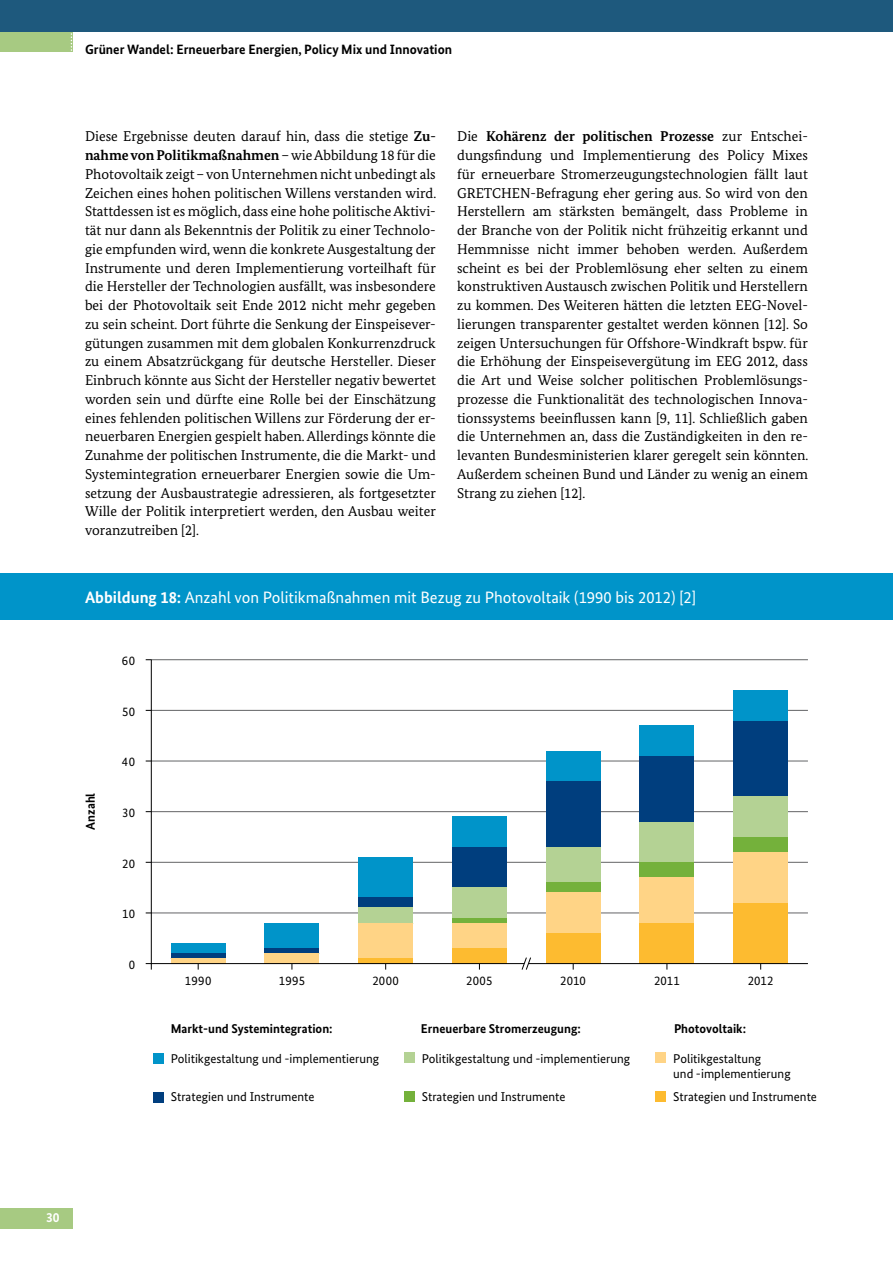
<style>
.page{position:relative;width:893px;height:1263px;background:#fff}
.page>*{position:absolute;margin:0;border:0;box-sizing:border-box;transform-origin:0 0}
.t1{font:16.5px "Bundes Sans";color:#fff}
.t2{font:14.25px/18.8px "Bundes Serif";color:#000;text-align:justify}
.t3{font:700 13.5px "Bundes Sans";color:#000}
.t4{font:700 13.5px "Bundes Sans";color:#fff}
.t5{font:12.75px/15.3px "Bundes Sans";color:#000}
.t6{font:700 12.75px "Bundes Sans";color:#000}
.s1{font-weight:700}
</style>
<div class="page">
<div style="left:0;top:1208px;width:72px;height:20px;background:#a7ca82"></div>
<div style="left:0;top:573px;width:893px;height:46px;background:#0094c9"></div>
<hr style="left:151px;top:710px;width:657px;height:1px;background:#636466">
<hr style="left:151px;top:659px;width:657px;height:1px;background:#636466">
<hr style="left:151px;top:761px;width:657px;height:1px;background:#636466">
<hr style="left:151px;top:811px;width:657px;height:1px;background:#636466">
<hr style="left:151px;top:862px;width:657px;height:1px;background:#636466">
<hr style="left:151px;top:913px;width:657px;height:1px;background:#636466">
<div style="left:171px;top:943px;width:55px;height:10px;background:#0094c9"></div>
<div style="left:171px;top:953px;width:55px;height:5px;background:#003e7e"></div>
<div style="left:171px;top:958px;width:55px;height:5px;background:#ffd486"></div>
<div style="left:265px;top:923px;width:54px;height:25px;background:#0094c9"></div>
<div style="left:265px;top:948px;width:54px;height:5px;background:#003e7e"></div>
<div style="left:265px;top:953px;width:54px;height:10px;background:#ffd486"></div>
<div style="left:358px;top:857px;width:55px;height:41px;background:#0094c9"></div>
<div style="left:358px;top:898px;width:55px;height:10px;background:#003e7e"></div>
<div style="left:358px;top:908px;width:55px;height:15px;background:#b4d294"></div>
<div style="left:358px;top:923px;width:55px;height:35px;background:#ffd486"></div>
<div style="left:358px;top:958px;width:55px;height:5px;background:#fdbb30"></div>
<div style="left:452px;top:817px;width:55px;height:30px;background:#0094c9"></div>
<div style="left:452px;top:847px;width:55px;height:41px;background:#003e7e"></div>
<div style="left:452px;top:888px;width:55px;height:30px;background:#b4d294"></div>
<div style="left:452px;top:918px;width:55px;height:5px;background:#74b13b"></div>
<div style="left:452px;top:923px;width:55px;height:25px;background:#ffd486"></div>
<div style="left:452px;top:948px;width:55px;height:15px;background:#fdbb30"></div>
<div style="left:546px;top:751px;width:55px;height:30px;background:#0094c9"></div>
<div style="left:546px;top:781px;width:55px;height:66px;background:#003e7e"></div>
<div style="left:546px;top:847px;width:55px;height:35px;background:#b4d294"></div>
<div style="left:546px;top:882px;width:55px;height:11px;background:#74b13b"></div>
<div style="left:546px;top:893px;width:55px;height:40px;background:#ffd486"></div>
<div style="left:546px;top:933px;width:55px;height:30px;background:#fdbb30"></div>
<div style="left:639px;top:726px;width:55px;height:30px;background:#0094c9"></div>
<div style="left:639px;top:756px;width:55px;height:66px;background:#003e7e"></div>
<div style="left:639px;top:822px;width:55px;height:40px;background:#b4d294"></div>
<div style="left:639px;top:862px;width:55px;height:15px;background:#74b13b"></div>
<div style="left:639px;top:877px;width:55px;height:46px;background:#ffd486"></div>
<div style="left:639px;top:923px;width:55px;height:40px;background:#fdbb30"></div>
<div style="left:733px;top:690px;width:55px;height:31px;background:#0094c9"></div>
<div style="left:733px;top:721px;width:55px;height:75px;background:#003e7e"></div>
<div style="left:733px;top:796px;width:55px;height:41px;background:#b4d294"></div>
<div style="left:733px;top:837px;width:55px;height:15px;background:#74b13b"></div>
<div style="left:733px;top:852px;width:55px;height:51px;background:#ffd486"></div>
<div style="left:733px;top:903px;width:55px;height:60px;background:#fdbb30"></div>
<hr style="left:151px;top:963px;width:657px;height:1px;background:#000">
<div style="left:153px;top:1053px;width:10px;height:10px;background:#0094c9"></div>
<div style="left:404px;top:1053px;width:10px;height:10px;background:#b4d294"></div>
<div style="left:656px;top:1053px;width:10px;height:10px;background:#ffd486"></div>
<div style="left:153px;top:1092px;width:10px;height:10px;background:#003e7e"></div>
<div style="left:404px;top:1091px;width:10px;height:10px;background:#74b13b"></div>
<div style="left:656px;top:1091px;width:10px;height:10px;background:#fdbb30"></div>
<hr style="left:151px;top:660px;width:1px;height:304px;background:#000">
<svg style="left:146px;top:963px;width:6px;height:6px"></svg>
<svg style="left:521px;top:957px;width:11px;height:13px"></svg>
<div style="left:0;top:32px;width:72px;height:20px;background:#a7ca82"></div>
<svg style="left:71px;top:33px;width:1px;height:18px"></svg>
<div style="left:0;top:0;width:893px;height:32px;background:#1e597d"></div>
<p class="t3" style="left:85px;top:41px;width:369px">Grüner Wandel: Erneuerbare Energien, Policy Mix und Innovation</p>
<p class="t2" style="left:85px;top:127px;width:353px">Diese Ergebnisse deuten darauf hin, dass die stetige <span class="s1">Zu&shy;nahme von Politikmaßnahmen</span> – wie Abbildung 18 für die Photovoltaik zeigt – von Unternehmen nicht unbedingt als Zeichen eines hohen politischen Willens verstanden wird.<br>Stattdessen ist es möglich, dass eine hohe politische Aktivi&shy;tät nur dann als Bekenntnis der Politik zu einer Technolo&shy;gie empfunden wird, wenn die konkrete Ausgestaltung der Instrumente und deren Implementierung vorteilhaft für die Hersteller der Technologien ausfällt, was insbesondere bei der Photovoltaik seit Ende 2012 nicht mehr gegeben zu sein scheint. Dort führte die Senkung der Einspeisever&shy;gütungen zusammen mit dem globalen Konkurrenzdruck zu einem Absatzrückgang für deutsche Hersteller. Dieser Einbruch könnte aus Sicht der Hersteller negativ bewertet worden sein und dürfte eine Rolle bei der Einschätzung eines fehlenden politischen Willens zur Förderung der er&shy;neuerbaren Energien gespielt haben. Allerdings könnte die Zunahme der politischen Instrumente, die die Markt- und Systemintegration erneuerbarer Energien sowie die Um&shy;setzung der Ausbaustrategie adressieren, als fortgesetzter Wille der Politik interpretiert werden, den Ausbau weiter voranzutreiben [2].</p>
<p class="t2" style="left:457px;top:127px;width:353px">Die <span class="s1">Kohärenz der politischen Prozesse</span> zur Entschei&shy;dungsfindung und Implementierung des Policy Mixes für erneuerbare Stromerzeugungstechnologien fällt laut GRETCHEN-Befragung eher gering aus. So wird von den Herstellern am stärksten bemängelt, dass Probleme in der Branche von der Politik nicht frühzeitig erkannt und Hemmnisse nicht immer behoben werden. Außerdem scheint es bei der Problemlösung eher selten zu einem konstruktiven Austausch zwischen Politik und Herstellern zu kommen. Des Weiteren hätten die letzten EEG-Novel&shy;lierungen transparenter gestaltet werden können [12]. So zeigen Untersuchungen für Offshore-Windkraft bspw. für die Erhöhung der Einspeisevergütung im EEG 2012, dass die Art und Weise solcher politischen Problemlösungs&shy;prozesse die Funktionalität des technologischen Innova&shy;tionssystems beeinflussen kann [9, 11]. Schließlich gaben die Unternehmen an, dass die Zuständigkeiten in den re&shy;levanten Bundesministerien klarer geregelt sein könnten.<br>Außerdem scheinen Bund und Länder zu wenig an einem Strang zu ziehen [12].</p>
<p class="t1" style="left:85px;top:587px;width:612px"><span class="s1">Abbildung 18:</span> Anzahl von Politikmaßnahmen mit Bezug zu Photovoltaik (1990 bis 2012) [2]</p>
<p class="t5" style="left:122px;top:653px;width:15px">60</p>
<p class="t5" style="left:122px;top:704px;width:14px">50</p>
<p class="t6" style="left:83px;top:830px;width:39px;rotate:-90deg">Anzahl</p>
<p class="t5" style="left:122px;top:754px;width:15px">40</p>
<p class="t5" style="left:122px;top:805px;width:14px">30</p>
<p class="t5" style="left:122px;top:855px;width:14px">20</p>
<p class="t5" style="left:122px;top:906px;width:14px">10</p>
<p class="t5" style="left:129px;top:956px;width:8px">0</p>
<p class="t5" style="left:185px;top:972px;width:28px">1990</p>
<p class="t5" style="left:279px;top:972px;width:28px">1995</p>
<p class="t5" style="left:372px;top:972px;width:28px">2000</p>
<p class="t5" style="left:466px;top:972px;width:28px">2005</p>
<p class="t5" style="left:560px;top:972px;width:27px">2010</p>
<p class="t5" style="left:654px;top:972px;width:27px">2011</p>
<p class="t5" style="left:748px;top:972px;width:27px">2012</p>
<p class="t6" style="left:171px;top:1020px;width:163px">Markt-und Systemintegration:</p>
<p class="t6" style="left:421px;top:1020px;width:161px">Erneuerbare Stromerzeugung:</p>
<p class="t6" style="left:674px;top:1020px;width:74px">Photovoltaik:</p>
<p class="t5" style="left:422px;top:1050px;width:210px">Politikgestaltung und -implementierung</p>
<p class="t5" style="left:673px;top:1051px;width:119px">Politikgestaltung<br>und -implementierung</p>
<p class="t5" style="left:171px;top:1089px;width:145px">Strategien und Instrumente</p>
<p class="t5" style="left:422px;top:1089px;width:145px">Strategien und Instrumente</p>
<p class="t5" style="left:673px;top:1089px;width:145px">Strategien und Instrumente</p>
<p class="t5" style="left:171px;top:1051px;width:210px">Politikgestaltung und -implementierung</p>
<p class="t4" style="left:46px;top:1209px;width:15px">30</p>
</div>
